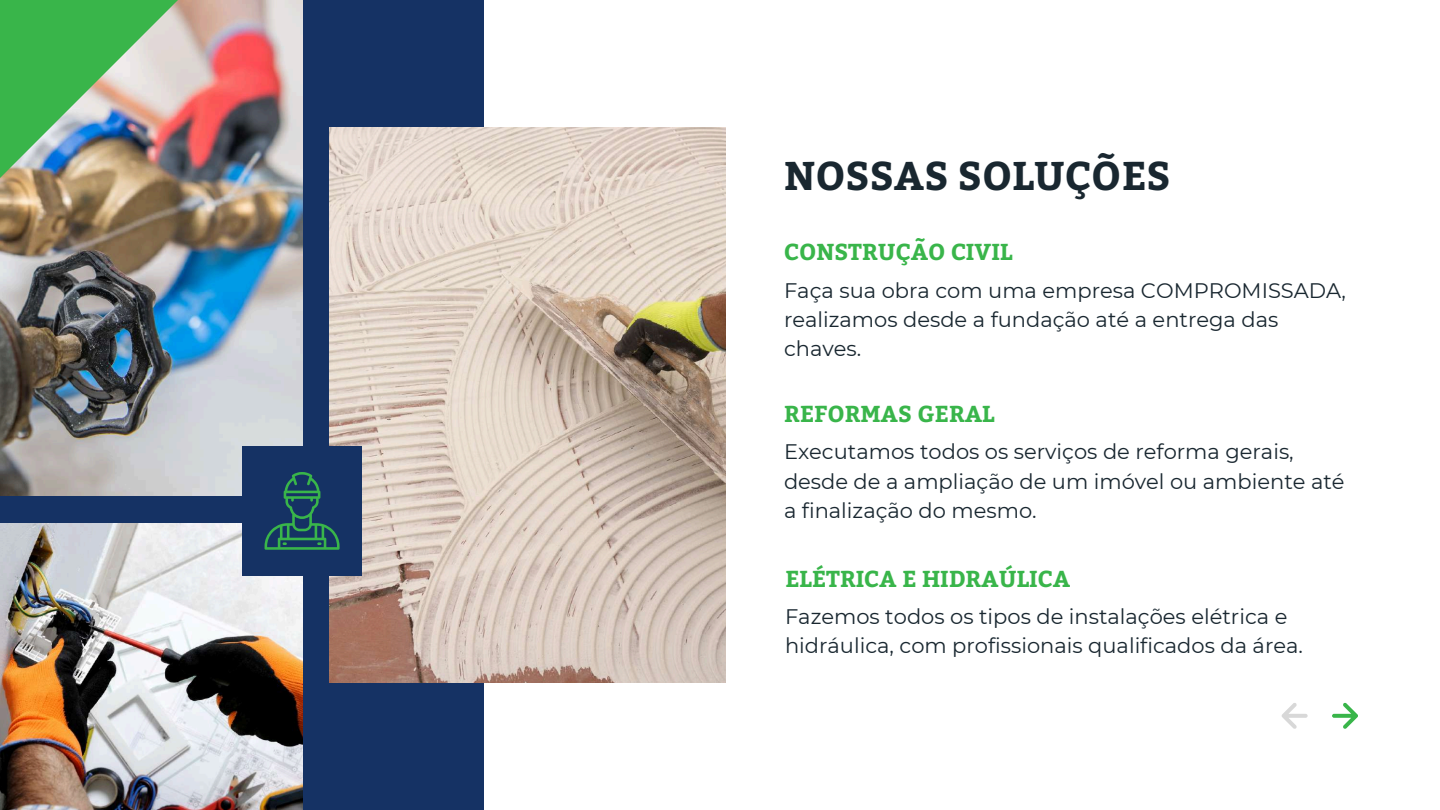
<style>
.page{position:relative;width:1440px;height:810px;background:#fff}
.page>*{position:absolute;margin:0;border:0;box-sizing:border-box;transform-origin:0 0}
.t1{font:700 40px "Bitter";color:#192730}
.t2{font:700 23px "Bitter";color:#39b54a}
.t3{font:21px/29.2px "Montserrat";color:#192730}
</style>
<div class="page">
<svg style="left:1332px;top:703px;width:26px;height:26px"></svg>
<svg style="left:1282px;top:703px;width:26px;height:26px"></svg>
<div style="left:0;top:0;width:484px;height:810px;background:#153264"></div>
<img style="left:330px;top:127px;width:395px;height:555px">
<img style="left:0;top:0;width:302px;height:496px">
<img style="left:0;top:0;width:178px;height:178px">
<img style="left:0;top:524px;width:302px;height:286px">
<div style="left:243px;top:446px;width:119px;height:129px;background:#153264"></div>
<svg style="left:265px;top:472px;width:75px;height:78px"></svg>
<h1 class="t1" style="left:784px;top:146px;width:388px">NOSSAS SOLUÇÕES</h1>
<p class="t2" style="left:784px;top:235px;width:230px">CONSTRUÇÃO CIVIL</p>
<p class="t3" style="left:784px;top:276px;width:563px">Faça sua obra com uma empresa COMPROMISSADA, realizamos desde a fundação até a entrega das chaves.</p>
<p class="t2" style="left:784px;top:397px;width:212px">REFORMAS GERAL</p>
<p class="t3" style="left:784px;top:437px;width:562px">Executamos todos os serviços de reforma gerais, desde de a ampliação de um imóvel ou ambiente até a finalização do mesmo.</p>
<p class="t2" style="left:785px;top:562px;width:287px">ELÉTRICA E HIDRAÚLICA</p>
<p class="t3" style="left:785px;top:602px;width:519px">Fazemos todos os tipos de instalações elétrica e hidráulica, com profissionais qualificados da área.</p>
</div>
